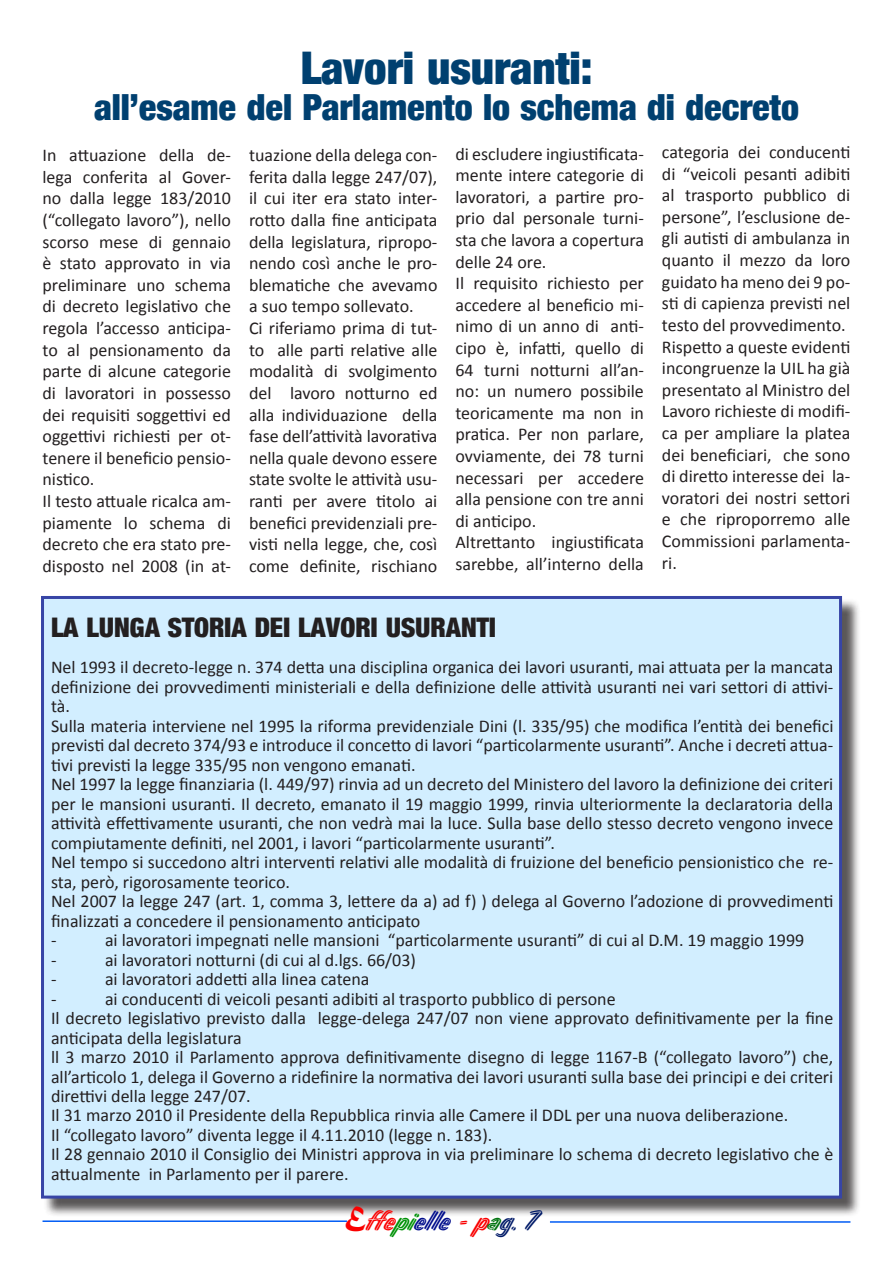
<style>
.page{position:relative;width:893px;height:1263px;background:#fff}
.page>*{position:absolute;margin:0;border:0;box-sizing:border-box;transform-origin:0 0}
.t1{font:45px "Harvest";color:#004070}
.t2{font:36px "Harvest";color:#004070}
.t3{font:27px "Harvest";color:#231f20}
.t4{font:27px "Jest Inline";color:#fa0000}
.t5{font:18px/21.6px "Calibri";color:#231f20}
.s1{color:#009107}
.s2{color:#000d8b}
.s3{color:#f90000}
.s4{color:#00730f}
.s5{color:#001a68}
</style>
<div class="page">
<div style="left:43px;top:598px;width:824px;height:625px;background:#231f20;opacity:.75"></div>
<div style="left:41px;top:596px;width:801px;height:602px;background:#d2eeff;border:3px solid #3745a6"></div>
<hr style="left:43px;top:1220px;width:304px;height:2px;background:#005cf4">
<hr style="left:550px;top:1221px;width:300px;height:2px;background:#005cf4">
<h1 class="t1" style="left:301px;top:43px;width:293px">Lavori usuranti:</h1>
<h2 class="t2" style="left:94px;top:87px;width:706px">all’esame del Parlamento lo schema di decreto</h2>
<p class="t5" style="left:43px;top:145px;width:190px">In attuazione della de&shy;lega conferita al Gover&shy;no dalla legge 183/2010 (“collegato lavoro”), nello scorso mese di gennaio è stato approvato in via preliminare uno schema di decreto legislativo che regola l’accesso anticipa&shy;to al pensionamento da parte di alcune categorie di lavoratori in possesso dei requisiti soggettivi ed oggettivi richiesti per ot&shy;tenere il beneficio pensio&shy;nistico.<br>Il testo attuale ricalca am&shy;piamente lo schema di decreto che era stato pre&shy;disposto nel 2008 (in at-</p>
<p class="t5" style="left:249px;top:145px;width:190px">tuazione della delega con&shy;ferita dalla legge 247/07), il cui iter era stato inter&shy;rotto dalla fine anticipata della legislatura, ripropo&shy;nendo così anche le pro&shy;blematiche che avevamo a suo tempo sollevato.<br>Ci riferiamo prima di tut&shy;to alle parti relative alle modalità di svolgimento del lavoro notturno ed alla individuazione della fase dell’attività lavorativa nella quale devono essere state svolte le attività usu&shy;ranti per avere titolo ai benefici previdenziali pre&shy;visti nella legge, che, così come definite, rischiano</p>
<p class="t5" style="left:455px;top:143px;width:190px">di escludere ingiustificata&shy;mente intere categorie di lavoratori, a partire pro&shy;prio dal personale turni&shy;sta che lavora a copertura delle 24 ore.<br>Il requisito richiesto per accedere al beneficio mi&shy;nimo di un anno di anti&shy;cipo è, infatti, quello di<br>64 turni notturni all’an&shy;no: un numero possibile teoricamente ma non in pratica. Per non parlare, ovviamente, dei 78 turni necessari per accedere alla pensione con tre anni di anticipo.<br>Altrettanto ingiustificata sarebbe, all’interno della</p>
<p class="t5" style="left:662px;top:141px;width:190px">categoria dei conducenti di “veicoli pesanti adibiti al trasporto pubblico di persone”, l’esclusione de&shy;gli autisti di ambulanza in quanto il mezzo da loro guidato ha meno dei 9 po&shy;sti di capienza previsti nel testo del provvedimento.<br>Rispetto a queste evidenti incongruenze la UIL ha già presentato al Ministro del<br>Lavoro richieste di modifi&shy;ca per ampliare la platea dei beneficiari, che sono di diretto interesse dei la&shy;voratori dei nostri settori e che riproporremo alle<br>Commissioni parlamenta&shy;ri.</p>
<h3 class="t3" style="left:51px;top:612px;width:447px">LA LUNGA STORIA DEI LAVORI USURANTI</h3>
<p class="t5" style="left:51px;top:657px;width:784px;line-height:19.5px">Nel 1993 il decreto-legge n. 374 detta una disciplina organica dei lavori usuranti, mai attuata per la mancata definizione dei provvedimenti ministeriali e della definizione delle attività usuranti nei vari settori di attivi&shy;tà.<br>Sulla materia interviene nel 1995 la riforma previdenziale Dini (l. 335/95) che modifica l’entità dei benefici previsti dal decreto 374/93 e introduce il concetto di lavori “particolarmente usuranti”. Anche i decreti attua&shy;tivi previsti la legge 335/95 non vengono emanati.<br>Nel 1997 la legge finanziaria (l. 449/97) rinvia ad un decreto del Ministero del lavoro la definizione dei criteri per le mansioni usuranti. Il decreto, emanato il 19 maggio 1999, rinvia ulteriormente la declaratoria della attività effettivamente usuranti, che non vedrà mai la luce. Sulla base dello stesso decreto vengono invece compiutamente definiti, nel 2001, i lavori “particolarmente usuranti”.<br>Nel tempo si succedono altri interventi relativi alle modalità di fruizione del beneficio pensionistico che re&shy;sta, però, rigorosamente teorico.<br>Nel 2007 la legge 247 (art. 1, comma 3, lettere da a) ad f) ) delega al Governo l’adozione di provvedimenti finalizzati a concedere il pensionamento anticipato<br>-</p>
<p class="t5" style="left:105px;top:929px;width:701px">ai lavoratori impegnati nelle mansioni “particolarmente usuranti” di cui al D.M. 19 maggio 1999</p>
<p class="t5" style="left:51px;top:949px;width:7px">-</p>
<p class="t5" style="left:105px;top:949px;width:312px">ai lavoratori notturni (di cui al d.lgs. 66/03)</p>
<p class="t5" style="left:51px;top:968px;width:7px">-</p>
<p class="t5" style="left:105px;top:968px;width:266px">ai lavoratori addetti alla linea catena</p>
<p class="t5" style="left:51px;top:988px;width:7px">-</p>
<p class="t5" style="left:51px;top:989px;width:784px;line-height:19.5px;text-indent:54px">ai conducenti di veicoli pesanti adibiti al trasporto pubblico di persone<br>Il decreto legislativo previsto dalla legge-delega 247/07 non viene approvato definitivamente per la fine anticipata della legislatura<br>ll 3 marzo 2010 il Parlamento approva definitivamente disegno di legge 1167-B (“collegato lavoro”) che, all’articolo 1, delega il Governo a ridefinire la normativa dei lavori usuranti sulla base dei principi e dei criteri direttivi della legge 247/07.<br>Il 31 marzo 2010 il Presidente della Repubblica rinvia alle Camere il DDL per una nuova deliberazione.<br>Il “collegato lavoro” diventa legge il 4.11.2010 (legge n. 183).<br>Il 28 gennaio 2010 il Consiglio dei Ministri approva in via preliminare lo schema di decreto legislativo che è attualmente in Parlamento per il parere.</p>
<h3 class="t4" style="left:345px;top:1204px;width:193px"><sup>E</sup>ffe<span class="s1">pi</span><span class="s2">elle</span> - <span class="s3">p</span><span class="s4">a</span><span class="s5">g. 7</span></h3>
</div>
